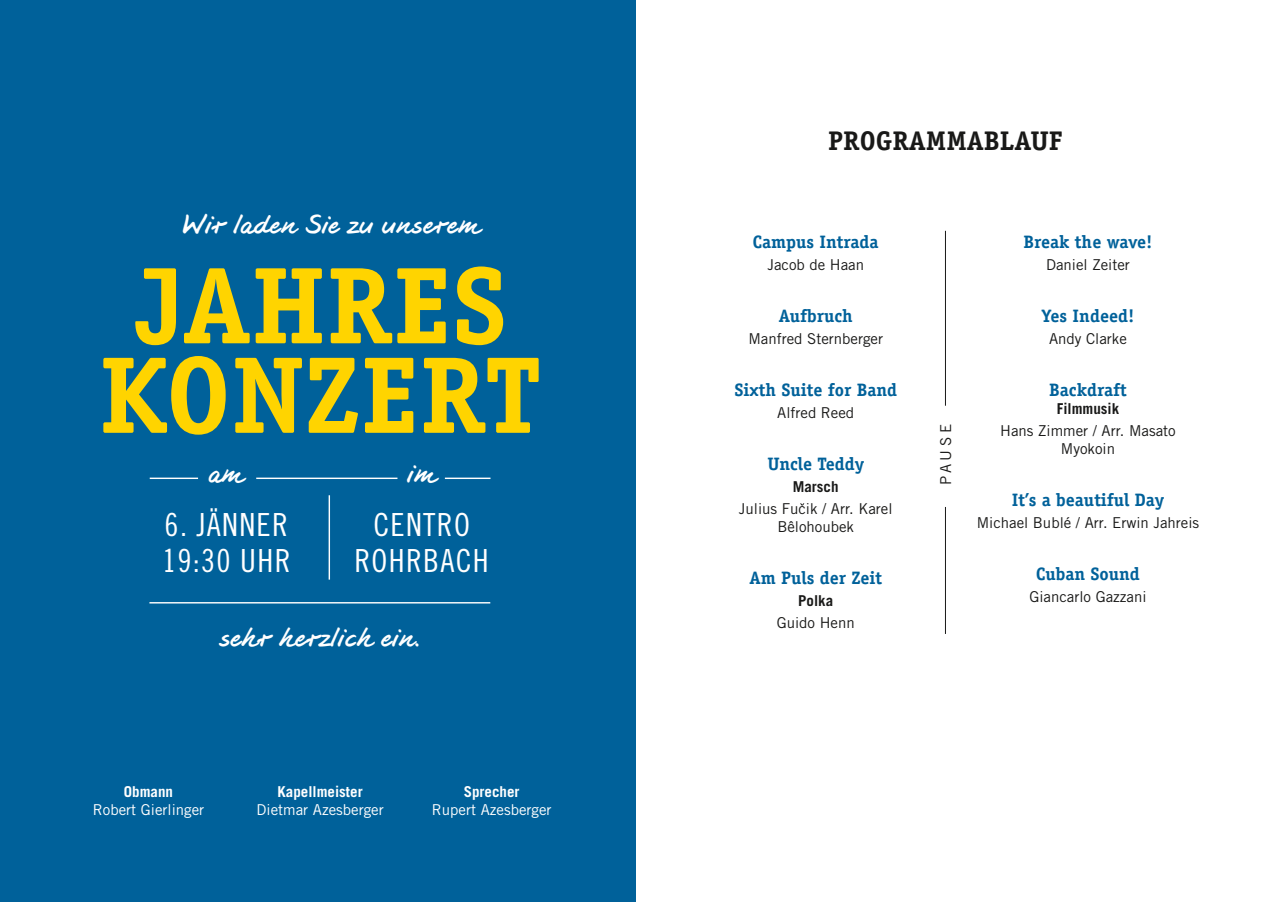
<style>
.page{position:relative;width:1272px;height:902px;background:#fff}
.page>*{position:absolute;margin:0;border:0;box-sizing:border-box;transform-origin:0 0}
.t1{font:700 109.35px/89.4px "Officina Serif";color:#ffd400;text-align:center}
.t2{font:31.8px/35.8px "Trade Gothic LT Std Cn 18";letter-spacing:.04em;color:#fff}
.t3{font:28.2px "Font Box Hand Schriften J3 Jesco";color:#fff}
.t4{font:700 27px "Officina Serif";color:#191918}
.t5{font:700 18px "Officina Serif";color:#00619a}
.t6{font:15px/18px "Trade Gothic LT Std";color:#191918;text-align:center}
.t7{font:15px "Trade Gothic LT Std";color:#fff}
.t8{font:700 15px "Trade Gothic LT Std";color:#fff}
.t9{font:700 15px "Trade Gothic LT Std";color:#191918}
</style>
<div class="page">
<div style="left:1px;top:1px;width:634px;height:900px;background:#00619a"></div>
<hr style="left:945px;top:231px;width:1px;height:174px;background:#191918">
<hr style="left:945px;top:507px;width:1px;height:127px;background:#191918">
<hr style="left:150px;top:477px;width:48px;height:2px;background:#fff">
<hr style="left:256px;top:477px;width:141px;height:2px;background:#fff">
<hr style="left:445px;top:477px;width:45px;height:2px;background:#fff">
<hr style="left:149px;top:602px;width:341px;height:1px;background:#fff">
<hr style="left:328px;top:495px;width:2px;height:84px;background:#fff">
<h3 class="t3" style="left:182px;top:209px;width:300px">Wir laden Sie zu unserem</h3>
<h1 class="t1" style="left:99px;top:260px;width:443px">JAHRES<br>KONZERT</h1>
<h3 class="t3" style="left:407px;top:458px;width:30px">im</h3>
<h3 class="t3" style="left:209px;top:458px;width:36px">am</h3>
<h2 class="t2" style="left:162px;top:506px;width:130px">6. JÄNNER<br>19:30 UHR</h2>
<h2 class="t2" style="left:354px;top:506px;width:136px;text-align:center">CENTRO<br>ROHRBACH</h2>
<h3 class="t3" style="left:220px;top:623px;width:202px">sehr herzlich ein.</h3>
<p class="t8" style="left:124px;top:782px;width:51px">Obmann</p>
<p class="t7" style="left:93px;top:800px;width:113px">Robert Gierlinger</p>
<p class="t8" style="left:277px;top:782px;width:87px">Kapellmeister</p>
<p class="t7" style="left:256px;top:800px;width:129px">Dietmar Azesberger</p>
<p class="t8" style="left:464px;top:782px;width:57px">Sprecher</p>
<p class="t7" style="left:432px;top:800px;width:121px">Rupert Azesberger</p>
<h3 class="t4" style="left:828px;top:124px;width:236px">PROGRAMMABLAUF</h3>
<p class="t5" style="left:752px;top:230px;width:127px">Campus Intrada</p>
<p class="t6" style="left:767px;top:255px;width:98px">Jacob de Haan</p>
<p class="t5" style="left:778px;top:304px;width:76px">Aufbruch</p>
<p class="t6" style="left:748px;top:329px;width:136px">Manfred Sternberger</p>
<p class="t5" style="left:734px;top:378px;width:164px">Sixth Suite for Band</p>
<p class="t6" style="left:777px;top:403px;width:79px">Alfred Reed</p>
<p class="t5" style="left:767px;top:452px;width:98px">Uncle Teddy</p>
<p class="t9" style="left:792px;top:477px;width:47px">Marsch</p>
<p class="t6" style="left:738px;top:499px;width:155px">Julius Fucik / Arr. Karel<br>Bêlohoubek</p>
<p class="t5" style="left:749px;top:566px;width:134px">Am Puls der Zeit</p>
<p class="t9" style="left:798px;top:591px;width:37px">Polka</p>
<p class="t6" style="left:776px;top:613px;width:79px">Guido Henn</p>
<p class="t6" style="left:936px;top:485px;width:63px;rotate:-90deg">PAUSE</p>
<p class="t5" style="left:1023px;top:230px;width:130px">Break the wave!</p>
<p class="t6" style="left:1046px;top:255px;width:85px">Daniel Zeiter</p>
<p class="t5" style="left:1041px;top:304px;width:94px">Yes Indeed!</p>
<p class="t6" style="left:1048px;top:329px;width:79px">Andy Clarke</p>
<p class="t5" style="left:1049px;top:378px;width:79px">Backdraft</p>
<p class="t9" style="left:1056px;top:399px;width:64px">Filmmusik</p>
<p class="t6" style="left:1000px;top:421px;width:177px">Hans Zimmer / Arr. Masato<br>Myokoin</p>
<p class="t5" style="left:1011px;top:488px;width:153px">It’s a beautiful Day</p>
<p class="t6" style="left:976px;top:513px;width:224px">Michael Bublé / Arr. Erwin Jahreis</p>
<p class="t5" style="left:1036px;top:562px;width:105px">Cuban Sound</p>
<p class="t6" style="left:1029px;top:587px;width:119px">Giancarlo Gazzani</p>
</div>
